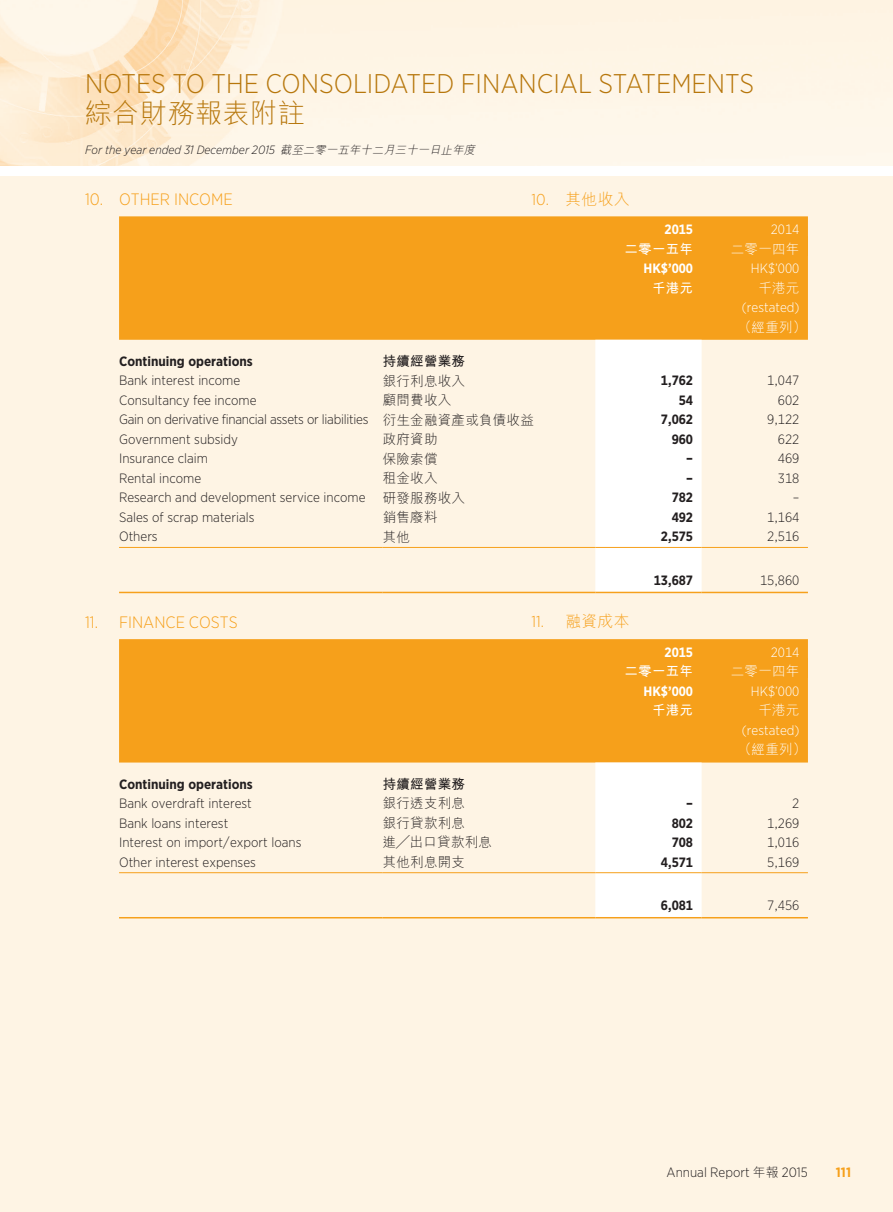
<style>
.page{position:relative;width:893px;height:1212px;background:#fff}
.page>*{position:absolute;margin:0;border:0;box-sizing:border-box;transform-origin:0 0}
.t1{font:300 27px "Gotham Narrow";color:#b7770c}
.t2{font:300 27px "M Hei HK";letter-spacing:.02em;color:#b7770c}
._01_H1_E{font:300 16.5px "Gotham Narrow";color:#f6a01b}
._001_H1_C{font:300 15.75px "M Hei HK";letter-spacing:.02em;color:#f6a01b}
._50_Table_txt{font:300 13.5px "Gotham Narrow";color:#231f20}
._50_Table_txt-2{font:700 13.5px "Gotham Narrow";color:#231f20}
._50_Table_txt-3{font:300 13.5px "M Hei HK";letter-spacing:.02em;color:#231f20}
._50_Table_txt-4{font:300 13.5px "Gotham Narrow";letter-spacing:-.02em;color:#231f20}
._50_Table_txt-5{font:300 13.5px "Gotham Narrow";color:#fff}
._50_Table_txt-6{font:300 13.5px "M Hei HK";letter-spacing:.02em;color:#fff}
._50_Table_txt-7{font:700 13.5px "Gotham Narrow";color:#fff}
._50_Table_txt-8{font:700 13.5px "M Hei HK";letter-spacing:.02em;color:#fff}
._50_Table_txt-9{font:700 13.5px "M Hei HK";letter-spacing:.02em;color:#231f20}
.t3{font:700 13.5px "Gotham Narrow";color:#f6a01b}
.t4{font:italic 300 12px "Gotham Narrow";color:#231f20}
.s1{font-family:"M Hei HK";font-size:11.25px}
.s2{font-family:"Gotham Narrow"}
.s3{font-family:"M Hei HK";font-size:12.75px}
</style>
<div class="page">
<div style="left:0;top:176px;width:893px;height:1036px;background:#fef4e4"></div>
<img style="left:0;top:0;width:893px;height:166px">
<div style="left:119px;top:216px;width:689px;height:124px;background:#f6a01b"></div>
<div style="left:595px;top:340px;width:107px;height:252px;background:#fff"></div>
<div style="left:702px;top:236px;width:106px;height:19px;background:#f6a01b"></div>
<hr style="left:119px;top:547px;width:264px;height:1px;background:#f6a01b">
<hr style="left:383px;top:547px;width:212px;height:1px;background:#f6a01b">
<hr style="left:595px;top:547px;width:107px;height:1px;background:#f6a01b">
<hr style="left:702px;top:547px;width:106px;height:1px;background:#f6a01b">
<hr style="left:119px;top:592px;width:264px;height:1px;background:#f6a01b">
<hr style="left:383px;top:592px;width:212px;height:1px;background:#f6a01b">
<hr style="left:595px;top:592px;width:107px;height:1px;background:#f6a01b">
<hr style="left:702px;top:592px;width:106px;height:1px;background:#f6a01b">
<div style="left:119px;top:639px;width:689px;height:123px;background:#f6a01b"></div>
<div style="left:595px;top:762px;width:107px;height:155px;background:#fff"></div>
<div style="left:702px;top:659px;width:106px;height:19px;background:#f6a01b"></div>
<hr style="left:119px;top:872px;width:264px;height:1px;background:#f6a01b">
<hr style="left:383px;top:872px;width:212px;height:1px;background:#f6a01b">
<hr style="left:595px;top:872px;width:107px;height:1px;background:#f6a01b">
<hr style="left:702px;top:872px;width:106px;height:1px;background:#f6a01b">
<hr style="left:119px;top:917px;width:264px;height:1px;background:#f6a01b">
<hr style="left:383px;top:917px;width:212px;height:1px;background:#f6a01b">
<hr style="left:595px;top:917px;width:107px;height:1px;background:#f6a01b">
<hr style="left:702px;top:917px;width:106px;height:1px;background:#f6a01b">
<h1 class="t1" style="left:85px;top:67px;width:671px">NOTES TO THE CONSOLIDATED FINANCIAL STATEMENTS</h1>
<h1 class="t2" style="left:85px;top:99px;width:221px">綜合財務報表附註</h1>
<p class="t4" style="left:85px;top:142px;width:394px">For the year ended 31 December 2015 <span class="s1">截至二零一五年十二月三十一日止年度</span></p>
<p class="_01_H1_E" style="left:85px;top:189px;width:149px">10. OTHER INCOME</p>
<p class="_001_H1_C" style="left:531px;top:192px;width:99px"><span class="s2">10.</span> 其他收入</p>
<p class="_50_Table_txt-7" style="left:664px;top:220px;width:30px">2015</p>
<p class="_50_Table_txt-5" style="left:771px;top:221px;width:30px">2014</p>
<p class="_50_Table_txt-8" style="left:624px;top:239px;width:70px">二零一五年</p>
<p class="_50_Table_txt-6" style="left:731px;top:242px;width:70px">二零一四年</p>
<p class="_50_Table_txt-7" style="left:643px;top:259px;width:51px">HK$’000</p>
<p class="_50_Table_txt-5" style="left:751px;top:260px;width:50px">HK$’000</p>
<p class="_50_Table_txt-8" style="left:652px;top:278px;width:43px">千港元</p>
<p class="_50_Table_txt-6" style="left:758px;top:281px;width:43px">千港元</p>
<p class="_50_Table_txt-5" style="left:742px;top:299px;width:59px">(restated)</p>
<p class="_50_Table_txt-6" style="left:738px;top:320px;width:70px">（經重列）</p>
<p class="_50_Table_txt-2" style="left:119px;top:352px;width:135px">Continuing operations</p>
<p class="_50_Table_txt-9" style="left:383px;top:351px;width:84px">持續經營業務</p>
<p class="_50_Table_txt" style="left:119px;top:372px;width:123px">Bank interest income</p>
<p class="_50_Table_txt-3" style="left:383px;top:374px;width:84px">銀行利息收入</p>
<p class="_50_Table_txt-2" style="left:661px;top:372px;width:34px">1,762</p>
<p class="_50_Table_txt" style="left:767px;top:372px;width:34px">1,047</p>
<p class="_50_Table_txt" style="left:119px;top:392px;width:139px">Consultancy fee income</p>
<p class="_50_Table_txt-3" style="left:383px;top:393px;width:70px">顧問費收入</p>
<p class="_50_Table_txt-2" style="left:679px;top:391px;width:16px">54</p>
<p class="_50_Table_txt" style="left:778px;top:392px;width:23px">602</p>
<p class="_50_Table_txt-4" style="left:119px;top:411px;width:251px">Gain on derivative financial assets or liabilities</p>
<p class="_50_Table_txt-3" style="left:383px;top:413px;width:153px">衍生金融資產或負債收益</p>
<p class="_50_Table_txt-2" style="left:661px;top:411px;width:34px">7,062</p>
<p class="_50_Table_txt" style="left:767px;top:411px;width:34px">9,122</p>
<p class="_50_Table_txt" style="left:119px;top:431px;width:120px">Government subsidy</p>
<p class="_50_Table_txt-3" style="left:383px;top:432px;width:56px">政府資助</p>
<p class="_50_Table_txt-2" style="left:672px;top:430px;width:23px">960</p>
<p class="_50_Table_txt" style="left:778px;top:431px;width:23px">622</p>
<p class="_50_Table_txt" style="left:119px;top:450px;width:90px">Insurance claim</p>
<p class="_50_Table_txt-3" style="left:383px;top:452px;width:56px">保險索償</p>
<p class="_50_Table_txt-2" style="left:686px;top:450px;width:8px">–</p>
<p class="_50_Table_txt" style="left:778px;top:450px;width:23px">469</p>
<p class="_50_Table_txt" style="left:119px;top:470px;width:84px">Rental income</p>
<p class="_50_Table_txt-3" style="left:383px;top:471px;width:56px">租金收入</p>
<p class="_50_Table_txt-2" style="left:686px;top:469px;width:8px">–</p>
<p class="_50_Table_txt" style="left:778px;top:470px;width:23px">318</p>
<p class="_50_Table_txt" style="left:119px;top:489px;width:248px">Research and development service income</p>
<p class="_50_Table_txt-3" style="left:383px;top:491px;width:84px">研發服務收入</p>
<p class="_50_Table_txt-2" style="left:672px;top:489px;width:23px">782</p>
<p class="_50_Table_txt" style="left:793px;top:489px;width:8px">–</p>
<p class="_50_Table_txt" style="left:119px;top:509px;width:137px">Sales of scrap materials</p>
<p class="_50_Table_txt-3" style="left:383px;top:510px;width:56px">銷售廢料</p>
<p class="_50_Table_txt-2" style="left:672px;top:508px;width:23px">492</p>
<p class="_50_Table_txt" style="left:767px;top:509px;width:34px">1,164</p>
<p class="_50_Table_txt" style="left:119px;top:528px;width:40px">Others</p>
<p class="_50_Table_txt-3" style="left:383px;top:530px;width:29px">其他</p>
<p class="_50_Table_txt-2" style="left:661px;top:528px;width:34px">2,575</p>
<p class="_50_Table_txt" style="left:767px;top:528px;width:34px">2,516</p>
<p class="_50_Table_txt-2" style="left:654px;top:571px;width:41px">13,687</p>
<p class="_50_Table_txt" style="left:760px;top:572px;width:41px">15,860</p>
<p class="_01_H1_E" style="left:85px;top:612px;width:154px">11. FINANCE COSTS</p>
<p class="_50_Table_txt-7" style="left:664px;top:643px;width:30px">2015</p>
<p class="_50_Table_txt-5" style="left:771px;top:644px;width:30px">2014</p>
<p class="_50_Table_txt-8" style="left:624px;top:662px;width:70px">二零一五年</p>
<p class="_50_Table_txt-6" style="left:731px;top:664px;width:70px">二零一四年</p>
<p class="_50_Table_txt-7" style="left:643px;top:682px;width:51px">HK$’000</p>
<p class="_50_Table_txt-5" style="left:751px;top:683px;width:50px">HK$’000</p>
<p class="_50_Table_txt-8" style="left:652px;top:701px;width:43px">千港元</p>
<p class="_50_Table_txt-6" style="left:758px;top:703px;width:43px">千港元</p>
<p class="_50_Table_txt-5" style="left:742px;top:722px;width:59px">(restated)</p>
<p class="_50_Table_txt-6" style="left:738px;top:742px;width:70px">（經重列）</p>
<p class="_50_Table_txt-2" style="left:119px;top:775px;width:135px">Continuing operations</p>
<p class="_50_Table_txt-9" style="left:383px;top:774px;width:84px">持續經營業務</p>
<p class="_50_Table_txt" style="left:119px;top:795px;width:134px">Bank overdraft interest</p>
<p class="_50_Table_txt-3" style="left:383px;top:796px;width:84px">銀行透支利息</p>
<p class="_50_Table_txt-2" style="left:686px;top:794px;width:8px">–</p>
<p class="_50_Table_txt" style="left:792px;top:795px;width:9px">2</p>
<p class="_50_Table_txt" style="left:119px;top:814px;width:111px">Bank loans interest</p>
<p class="_50_Table_txt-3" style="left:383px;top:816px;width:84px">銀行貸款利息</p>
<p class="_50_Table_txt-2" style="left:672px;top:814px;width:23px">802</p>
<p class="_50_Table_txt" style="left:767px;top:814px;width:34px">1,269</p>
<p class="_50_Table_txt" style="left:119px;top:834px;width:184px">Interest on import/export loans</p>
<p class="_50_Table_txt-3" style="left:383px;top:835px;width:111px">進╱出口貸款利息</p>
<p class="_50_Table_txt-2" style="left:672px;top:833px;width:23px">708</p>
<p class="_50_Table_txt" style="left:767px;top:834px;width:34px">1,016</p>
<p class="_50_Table_txt" style="left:119px;top:853px;width:138px">Other interest expenses</p>
<p class="_50_Table_txt-3" style="left:383px;top:855px;width:84px">其他利息開支</p>
<p class="_50_Table_txt-2" style="left:661px;top:853px;width:34px">4,571</p>
<p class="_50_Table_txt" style="left:767px;top:853px;width:34px">5,169</p>
<p class="_50_Table_txt-2" style="left:661px;top:897px;width:34px">6,081</p>
<p class="_50_Table_txt" style="left:767px;top:897px;width:34px">7,456</p>
<p class="_001_H1_C" style="left:531px;top:613px;width:99px"><span class="s2">11.</span> 融資成本</p>
<p class="_50_Table_txt" style="left:667px;top:1164px;width:143px">Annual Report <span class="s3">年報</span> 2015</p>
<p class="t3" style="left:836px;top:1163px;width:17px">111</p>
</div>
